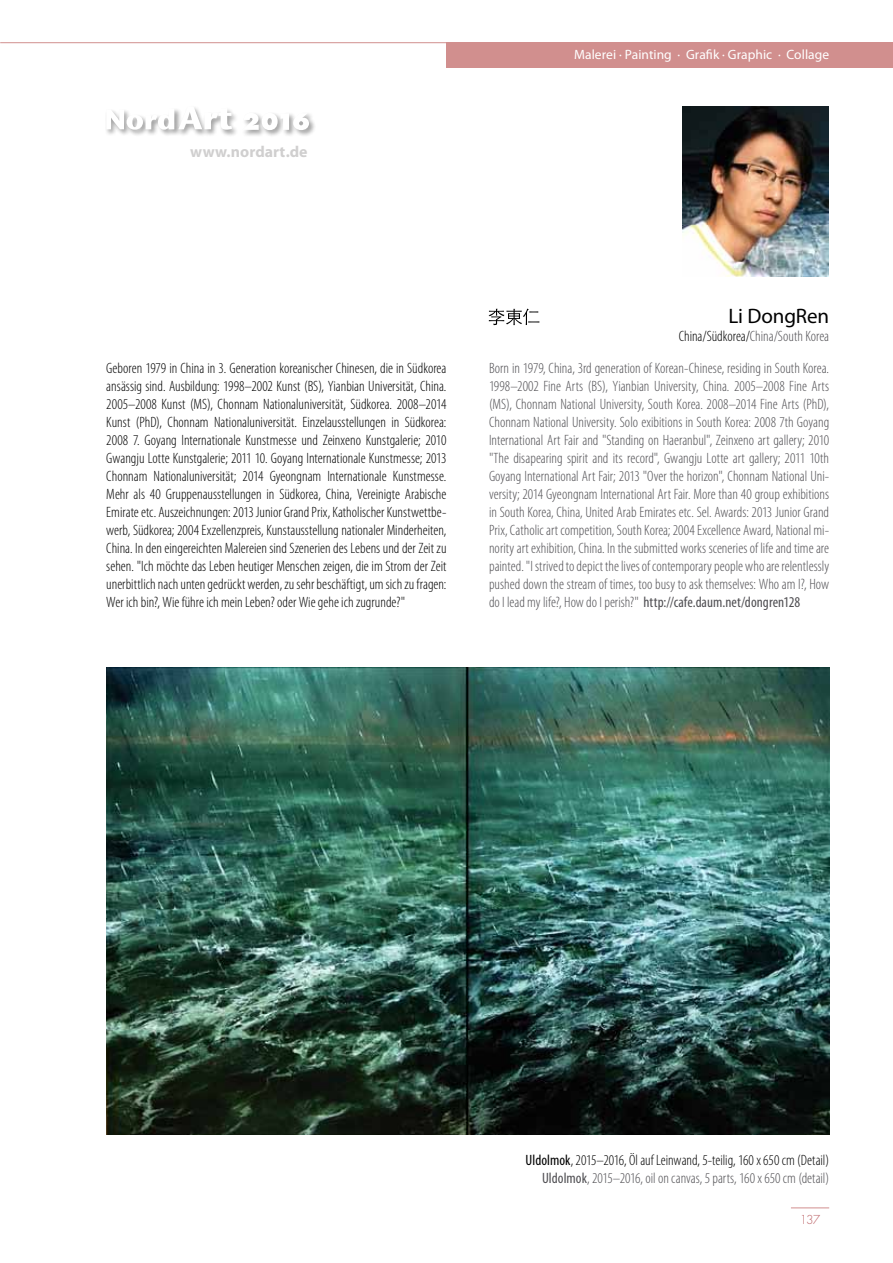
<style>
.page{position:relative;width:893px;height:1263px;background:#fff}
.page>*{position:absolute;margin:0;border:0;box-sizing:border-box;transform-origin:0 0}
.t1{font:21px "Myriad Pro";letter-spacing:-.005em;color:#000}
.t2{font:700 15.9px "Myriad Pro";letter-spacing:.005em;color:#d0cfcf}
.t3{font:300 condensed 15px/18px "Myriad Pro";color:#000;text-align:justify}
.t4{font:300 condensed 15px/18px "Myriad Pro";color:#504f53;text-align:justify}
.t5{font:13.5px "Myriad Pro";letter-spacing:.005em;color:#fff}
.t6{font:300 12px "Futura Std";color:#bc6367}
.s1{color:#000}
.s2{font-weight:400}
.s3{font-weight:400;color:#504f53}
.s4{color:#504f53}
</style>
<div class="page">
<div style="left:446px;top:43px;width:447px;height:25px;background:#d18f8e"></div>
<hr style="left:0;top:42px;width:447px;height:1px;background:#d18f8e">
<hr style="left:791px;top:1207px;width:38px;height:1px;background:#d18f8e">
<div style="left:105px;top:107px;width:77px;height:30px;background:#000;opacity:.75"></div>
<div style="left:177px;top:105px;width:62px;height:32px;background:#000;opacity:.75"></div>
<svg style="left:106px;top:106px;width:126px;height:24px"></svg>
<div style="left:241px;top:111px;width:75px;height:27px;background:#000;opacity:.75"></div>
<svg style="left:242px;top:113px;width:67px;height:17px"></svg>
<svg style="left:488px;top:309px;width:51px;height:16px"></svg>
<img style="left:106px;top:668px;width:723px;height:466px">
<img style="left:682px;top:106px;width:147px;height:170px">
<p class="t2" style="left:190px;top:142px;width:119px">www.nordart.de</p>
<p class="t5" style="left:574px;top:46px;width:256px">Malerei · Painting · Grafik · Graphic · Collage</p>
<p class="t3" style="left:106px;top:359px;width:342px">Geboren 1979 in China in 3. Generation koreanischer Chinesen, die in Südkorea ansässig sind. Ausbildung: 1998–2002 Kunst (BS), Yianbian Universität, China.<br>2005–2008 Kunst (MS), Chonnam Nationaluniversität, Südkorea. 2008–2014<br>Kunst (PhD), Chonnam Nationaluniversität. Einzelausstellungen in Südkorea:<br>2008 7. Goyang Internationale Kunstmesse und Zeinxeno Kunstgalerie; 2010<br>Gwangju Lotte Kunstgalerie; 2011 10. Goyang Internationale Kunstmesse; 2013<br>Chonnam Nationaluniversität; 2014 Gyeongnam Internationale Kunstmesse.<br>Mehr als 40 Gruppenausstellungen in Südkorea, China, Vereinigte Arabische Emirate etc. Auszeichnungen: 2013 Junior Grand Prix, Katholischer Kunstwettbe&shy;werb, Südkorea; 2004 Exzellenzpreis, Kunstausstellung nationaler Minderheiten, China. In den eingereichten Malereien sind Szenerien des Lebens und der Zeit zu sehen. "Ich möchte das Leben heutiger Menschen zeigen, die im Strom der Zeit unerbittlich nach unten gedrückt werden, zu sehr beschäftigt, um sich zu fragen:<br>Wer ich bin?, Wie führe ich mein Leben? oder Wie gehe ich zugrunde?"</p>
<h1 class="t1" style="left:728px;top:303px;width:102px">Li DongRen</h1>
<p class="t4" style="left:679px;top:327px;width:152px"><span class="s1">China/Südkorea/</span>China/South Korea</p>
<p class="t4" style="left:489px;top:359px;width:342px">Born in 1979, China, 3rd generation of Korean-Chinese, residing in South Korea.<br>1998–2002 Fine Arts (BS), Yianbian University, China. 2005–2008 Fine Arts (MS), Chonnam National University, South Korea. 2008–2014 Fine Arts (PhD), Chonnam National University. Solo exibitions in South Korea: 2008 7th Goyang International Art Fair and "Standing on Haeranbul", Zeinxeno art gallery; 2010 "The disapearing spirit and its record", Gwangju Lotte art gallery; 2011 10th Goyang International Art Fair; 2013 "Over the horizon", Chonnam National Uni&shy;versity; 2014 Gyeongnam International Art Fair. More than 40 group exhibitions in South Korea, China, United Arab Emirates etc. Sel. Awards: 2013 Junior Grand Prix, Catholic art competition, South Korea; 2004 Excellence Award, National mi&shy;nority art exhibition, China. In the submitted works sceneries of life and time are painted. "I strived to depict the lives of contemporary people who are relentlessly pushed down the stream of times, too busy to ask themselves: Who am I?, How do I lead my life?, How do I perish?" <span class="s2">http://cafe.daum.net/dongren128</span></p>
<p class="t3" style="left:526px;top:1151px;width:305px;text-align:right"><span class="s2">Uldolmok</span>, 2015–2016, Öl auf Leinwand, 5-teilig, 160 x 650 cm (Detail)<br><span class="s3">Uldolmok</span><span class="s4">, 2015–2016, oil on canvas, 5 parts, 160 x 650 cm (detail)</span></p>
<p class="t6" style="left:800px;top:1212px;width:22px">137</p>
</div>
